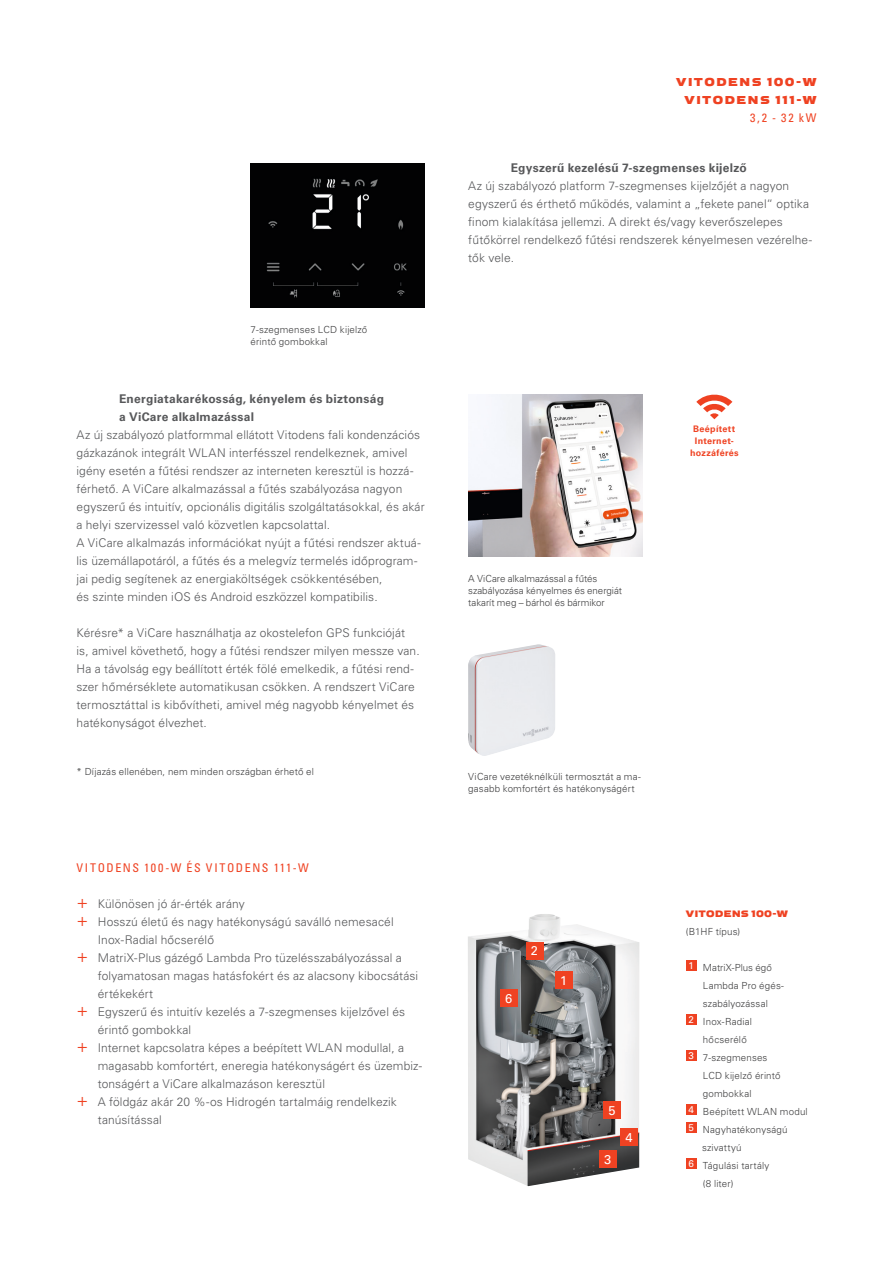
<style>
.page{position:relative;width:893px;height:1263px;background:#fff}
.page>*{position:absolute;margin:0;border:0;box-sizing:border-box;transform-origin:0 0}
.Beschriftung_großes{font:12.75px "Univers LTCYR 55 Roman";color:#fff}
.Copy___Univers_Light{font:300 12px/18px "Univers LTCYR 45";letter-spacing:.01em;color:#57585a}
.Zwischenheadline___U{font:700 12px "Univers LTCYR 65";letter-spacing:.02em;color:#57585a}
.Headline_Vorteilstex{font:condensed 12px "Univers LTCYR 57";letter-spacing:.135em;color:#ef4222}
.Kopfzeile___Univers{font:700 12px "Viessmann";letter-spacing:.1em;color:#ef4222}
.Kopfzeile___Univers-2{font:condensed 12px "Univers LTCYR 57";color:#ef4222}
.Produktschnitt_Besch{font:300 9.75px/18px "Univers LTCYR 45";letter-spacing:.015em;color:#3e3e3f}
.Bildunterschriften{font:300 9.75px/12px "Univers LTCYR 45";letter-spacing:.015em;color:#3e3e3f}
.Bildunterschriften-2{font:300 9.75px/12px "Univers LTCYR 45";letter-spacing:-.005em;color:#3e3e3f}
.Product_name_table{font:700 9.75px "Viessmann";letter-spacing:.01em;color:#ef4222}
.Produktschnitt_Besch-2{font:9.75px "Univers LTCYR 55 Roman";color:#fff}
.Copy___Univers_Light-2{font:700 9px/12px "Univers LTCYR 65";letter-spacing:.035em;color:#ef4222;text-align:center}
.s1{font-size:18px;color:#ef4222}
</style>
<div class="page">
<img style="left:468px;top:914px;width:171px;height:272px">
<div style="left:251px;top:164px;width:174px;height:144px;background:#020203"></div>
<img style="left:468px;top:395px;width:174px;height:162px">
<img style="left:468px;top:644px;width:87px;height:112px">
<div style="left:526px;top:942px;width:17px;height:17px;background:#ef4222"></div>
<div style="left:599px;top:1151px;width:17px;height:17px;background:#ef4222"></div>
<div style="left:500px;top:990px;width:17px;height:17px;background:#ef4222"></div>
<div style="left:604px;top:1101px;width:17px;height:17px;background:#ef4222"></div>
<div style="left:686px;top:960px;width:10px;height:11px;background:#ef4222"></div>
<div style="left:686px;top:1014px;width:10px;height:11px;background:#ef4222"></div>
<div style="left:686px;top:1050px;width:10px;height:11px;background:#ef4222"></div>
<div style="left:686px;top:1104px;width:10px;height:11px;background:#ef4222"></div>
<div style="left:686px;top:1122px;width:10px;height:11px;background:#ef4222"></div>
<div style="left:686px;top:1158px;width:10px;height:11px;background:#ef4222"></div>
<div style="left:555px;top:972px;width:17px;height:17px;background:#ef4222"></div>
<div style="left:621px;top:1128px;width:17px;height:17px;background:#ef4222"></div>
<svg style="left:696px;top:394px;width:36px;height:25px"></svg>
<p class="Bildunterschriften" style="left:251px;top:323px;width:118px">7-szegmenses LCD kijelző érintő gombokkal</p>
<p class="Zwischenheadline___U" style="left:119px;top:391px;width:266px">Energiatakarékosság, kényelem és biztonság</p>
<p class="Zwischenheadline___U" style="left:119px;top:409px;width:137px">a ViCare alkalmazással</p>
<p class="Copy___Univers_Light" style="left:77px;top:426px;width:350px">Az új szabályozó platformmal ellátott Vitodens fali kondenzációs gázkazánok integrált WLAN interfésszel rendelkeznek, amivel igény esetén a fűtési rendszer az interneten keresztül is hozzá&shy;férhető. A ViCare alkalmazással a fűtés szabályozása nagyon egyszerű és intuitív, opcionális digitális szolgáltatásokkal, és akár a helyi szervizessel való közvetlen kapcsolattal.</p>
<p class="Copy___Univers_Light" style="left:77px;top:534px;width:346px">A ViCare alkalmazás információkat nyújt a fűtési rendszer aktuá&shy;lis üzemállapotáról, a fűtés és a melegvíz termelés időprogram&shy;jai pedig segítenek az energiaköltségek csökkentésében,</p>
<p class="Copy___Univers_Light" style="left:77px;top:588px;width:303px">és szinte minden iOS és Android eszközzel kompatibilis.</p>
<p class="Copy___Univers_Light" style="left:77px;top:624px;width:345px">Kérésre* a ViCare használhatja az okostelefon GPS funkcióját is, amivel követhető, hogy a fűtési rendszer milyen messze van.<br>Ha a távolság egy beállított érték fölé emelkedik, a fűtési rend&shy;szer hőmérséklete automatikusan csökken. A rendszert ViCare termosztáttal is kibővítheti, amivel még nagyobb kényelmet és hatékonyságot élvezhet.</p>
<p class="Bildunterschriften" style="left:77px;top:766px;width:239px">* Díjazás ellenében, nem minden országban érhető el</p>
<p class="Headline_Vorteilstex" style="left:77px;top:860px;width:234px">VITODENS 100-W ÉS VITODENS 111-W</p>
<p class="Copy___Univers_Light" style="left:77px;top:895px;width:170px"><span class="s1">+</span> Különösen jó ár-érték arány</p>
<p class="Copy___Univers_Light" style="left:98px;top:913px;width:297px;text-indent:-21px"><span class="s1">+</span> Hosszú életű és nagy hatékonyságú saválló nemesacél<br>Inox-Radial hőcserélő</p>
<p class="Copy___Univers_Light" style="left:98px;top:949px;width:322px;text-indent:-21px"><span class="s1">+</span> MatriX-Plus gázégő Lambda Pro tüzelésszabályozással a folyamatosan magas hatásfokért és az alacsony kibocsátási értékekért</p>
<p class="Copy___Univers_Light" style="left:98px;top:1003px;width:309px;text-indent:-21px"><span class="s1">+</span> Egyszerű és intuitív kezelés a 7-szegmenses kijelzővel és érintő gombokkal</p>
<p class="Copy___Univers_Light" style="left:98px;top:1039px;width:326px;text-indent:-21px"><span class="s1">+</span> Internet kapcsolatra képes a beépített WLAN modullal, a magasabb komfortért, eneregia hatékonyságért és üzembiz&shy;tonságért a ViCare alkalmazáson keresztül</p>
<p class="Copy___Univers_Light" style="left:98px;top:1093px;width:300px;text-indent:-21px"><span class="s1">+</span> A földgáz akár 20 %-os Hidrogén tartalmáig rendelkezik tanúsítással</p>
<p class="Kopfzeile___Univers" style="left:676px;top:74px;width:142px">VITODENS 100-W</p>
<p class="Kopfzeile___Univers" style="left:684px;top:92px;width:133px">VITODENS 111-W</p>
<p class="Kopfzeile___Univers-2" style="left:750px;top:110px;width:68px">3,2 - 32 kW</p>
<p class="Zwischenheadline___U" style="left:511px;top:160px;width:238px">Egyszerű kezelésű 7-szegmenses kijelző</p>
<p class="Copy___Univers_Light" style="left:468px;top:177px;width:345px">Az új szabályozó platform 7-szegmenses kijelzőjét a nagyon egyszerű és érthető működés, valamint a „fekete panel“ optika finom kialakítása jellemzi. A direkt és/vagy keverőszelepes fűtőkörrel rendelkező fűtési rendszerek kényelmesen vezérelhe&shy;tők vele.</p>
<p class="Bildunterschriften-2" style="left:468px;top:572px;width:155px">A ViCare alkalmazással a fűtés szabályozása kényelmes és energiát takarít meg – bárhol és bármikor</p>
<p class="Copy___Univers_Light-2" style="left:690px;top:422px;width:50px">Beépített<br>Internet&shy;hozzáférés</p>
<p class="Bildunterschriften" style="left:468px;top:770px;width:174px">ViCare vezetéknélküli termosztát a ma&shy;gasabb komfortért és hatékonyságért</p>
<p class="Beschriftung_großes" style="left:505px;top:989px;width:9px">6</p>
<p class="Beschriftung_großes" style="left:531px;top:942px;width:9px">2</p>
<p class="Beschriftung_großes" style="left:560px;top:971px;width:9px">1</p>
<p class="Beschriftung_großes" style="left:608px;top:1101px;width:9px">5</p>
<p class="Beschriftung_großes" style="left:604px;top:1150px;width:9px">3</p>
<p class="Beschriftung_großes" style="left:625px;top:1128px;width:9px">4</p>
<p class="Product_name_table" style="left:686px;top:907px;width:104px">VITODENS 100-W</p>
<p class="Produktschnitt_Besch" style="left:686px;top:922px;width:56px">(B1HF típus)</p>
<p class="Produktschnitt_Besch-2" style="left:688px;top:959px;width:7px">1</p>
<p class="Produktschnitt_Besch" style="left:703px;top:958px;width:83px">MatriX-Plus égő<br>Lambda Pro égés&shy;szabályozással</p>
<p class="Produktschnitt_Besch-2" style="left:688px;top:1013px;width:7px">2</p>
<p class="Produktschnitt_Besch" style="left:703px;top:1012px;width:51px">Inox-Radial hőcserélő</p>
<p class="Produktschnitt_Besch-2" style="left:688px;top:1049px;width:7px">3</p>
<p class="Produktschnitt_Besch" style="left:703px;top:1048px;width:79px">7-szegmenses<br>LCD kijelző érintő gombokkal</p>
<p class="Produktschnitt_Besch-2" style="left:688px;top:1103px;width:7px">4</p>
<p class="Produktschnitt_Besch" style="left:703px;top:1102px;width:106px">Beépített WLAN modul</p>
<p class="Produktschnitt_Besch-2" style="left:688px;top:1121px;width:7px">5</p>
<p class="Produktschnitt_Besch" style="left:702px;top:1120px;width:87px">Nagyhatékonyságú szivattyú</p>
<p class="Produktschnitt_Besch-2" style="left:688px;top:1157px;width:7px">6</p>
<p class="Produktschnitt_Besch" style="left:703px;top:1156px;width:68px">Tágulási tartály (8 liter)</p>
</div>
